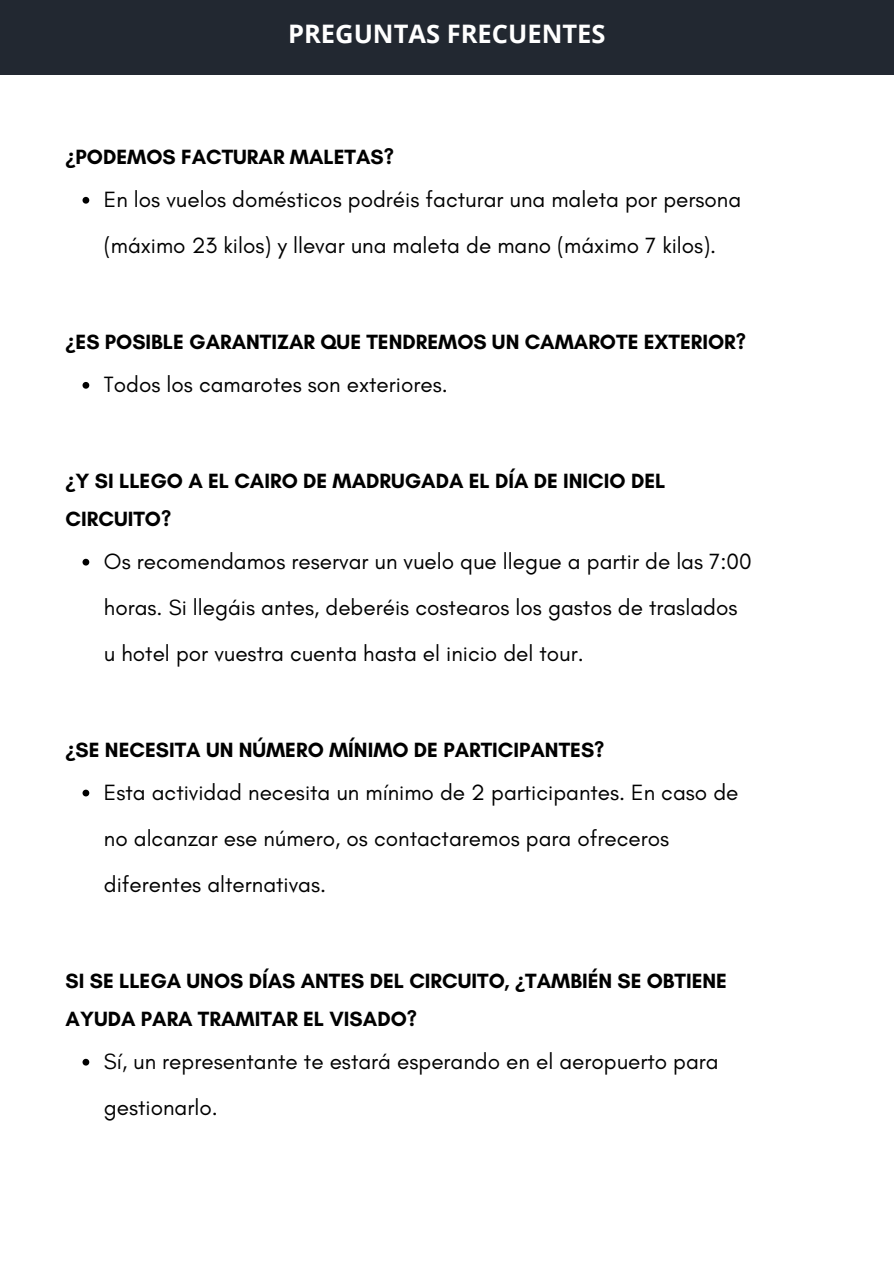
<style>
.page{position:relative;width:894px;height:1264px;background:#fff}
.page>*{position:absolute;margin:0;border:0;box-sizing:border-box;transform-origin:0 0}
.t1{font:700 25.5px "Open Sans";color:#fff}
.t2{font:22.5px/46.2px "Glacial Indifference";color:#000}
.t3{font:700 21px/38.2px "Glacial Indifference";color:#000}
.s1{font-family:"Noto Sans"}
</style>
<div class="page">
<div style="left:0;top:0;width:893px;height:74px;background:#222831"></div>
<svg style="left:82px;top:197px;width:7px;height:7px"></svg>
<svg style="left:82px;top:382px;width:7px;height:7px"></svg>
<svg style="left:82px;top:559px;width:7px;height:6px"></svg>
<svg style="left:82px;top:789px;width:7px;height:7px"></svg>
<svg style="left:82px;top:1058px;width:7px;height:7px"></svg>
<h1 class="t1" style="left:288px;top:16px;width:319px">PREGUNTAS FRECUENTES</h1>
<h2 class="t3" style="left:66px;top:138px;width:330px"><span class="s1">¿</span>PODEMOS FACTURAR MALETAS?</h2>
<p class="t2" style="left:104px;top:176px;width:638px">En los vuelos domésticos podréis facturar una maleta por persona (máximo 23 kilos) y llevar una maleta de mano (máximo 7 kilos).</p>
<p class="t3" style="left:66px;top:323px;width:681px"><span class="s1">¿</span>ES POSIBLE GARANTIZAR QUE TENDREMOS UN CAMAROTE EXTERIOR?</p>
<p class="t2" style="left:104px;top:361px;width:345px">Todos los camarotes son exteriores.</p>
<p class="t3" style="left:66px;top:461px;width:601px"><span class="s1">¿</span>Y SI LLEGO A EL CAIRO DE MADRUGADA EL DÍA DE INICIO DEL<br>CIRCUITO?</p>
<p class="t2" style="left:104px;top:538px;width:649px">Os recomendamos reservar un vuelo que llegue a partir de las 7:00 horas. Si llegáis antes, deberéis costearos los gastos de traslados u hotel por vuestra cuenta hasta el inicio del tour.</p>
<p class="t3" style="left:66px;top:730px;width:540px"><span class="s1">¿</span>SE NECESITA UN NÚMERO MÍNIMO DE PARTICIPANTES?</p>
<p class="t2" style="left:104px;top:768px;width:636px">Esta actividad necesita un mínimo de 2 participantes. En caso de no alcanzar ese número, os contactaremos para ofreceros diferentes alternativas.</p>
<p class="t3" style="left:66px;top:961px;width:662px">SI SE LLEGA UNOS DÍAS ANTES DEL CIRCUITO, <span class="s1">¿</span>TAMBIÉN SE OBTIENE<br>AYUDA PARA TRAMITAR EL VISADO?</p>
<p class="t2" style="left:104px;top:1037px;width:616px">Sí, un representante te estará esperando en el aeropuerto para gestionarlo.</p>
</div>
